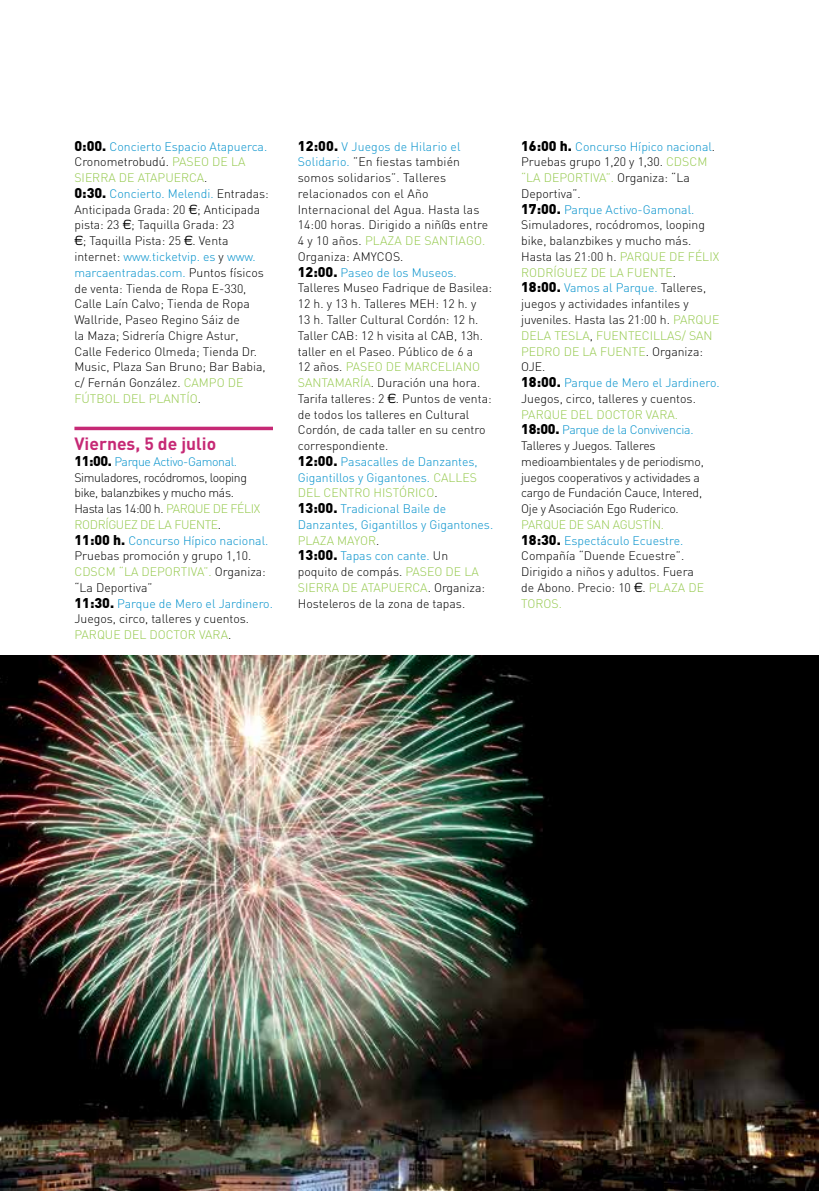
<style>
.page{position:relative;width:819px;height:1191px;background:#fff}
.page>*{position:absolute;margin:0;border:0;box-sizing:border-box;transform-origin:0 0}
.t1{font:700 17.5px "DIN";color:#c62975}
.t2{font:300 12.25px/15.8px "DIN";color:#000}
.t3{font:300 12.25px/15.8px "DIN";letter-spacing:-.02em;color:#000}
.s1{font-weight:900;font-size:14px}
.s2{color:#0090cb}
.s3{color:#95c94d}
.s4{font-family:"Eurostile LT";font-weight:400}
</style>
<div class="page">
<hr style="left:74px;top:427px;width:199px;height:3px;background:#c62975">
<img style="left:0;top:656px;width:819px;height:535px">
<p class="t2" style="left:74px;top:138px;width:196px"><span class="s1">0:00.</span> <span class="s2">Concierto Espacio Atapuerca.<br></span>Cronometrobudú. <span class="s3">PASEO DE LA<br>SIERRA DE ATAPUERCA</span>.<br><span class="s1">0:30.</span> <span class="s2">Concierto. Melendi.</span> Entradas:<br>Anticipada Grada: 20 <span class="s4">€</span>; Anticipada pista: 23 <span class="s4">€</span>; Taquilla Grada: 23<br><span class="s4">€</span>; Taquilla Pista: 25 <span class="s4">€</span>. Venta internet: <span class="s2">www.ticketvip. es</span> y <span class="s2">www. marcaentradas.com.</span> Puntos físicos de venta: Tienda de Ropa E-330,<br>Calle Laín Calvo; Tienda de Ropa<br>Wallride, Paseo Regino Sáiz de<br>la Maza; Sidrería Chigre Astur,<br>Calle Federico Olmeda; Tienda Dr.<br>Music, Plaza San Bruno; Bar Babia, c/ Fernán González. <span class="s3">CAMPO DE<br>FÚTBOL DEL PLANTÍO</span>.</p>
<h1 class="t1" style="left:74px;top:432px;width:143px">Viernes, 5 de julio</h1>
<p class="t2" style="left:74px;top:453px;width:200px"><span class="s1">11:00.</span> <span class="s2">Parque Activo-Gamonal.<br></span>Simuladores, rocódromos, looping bike, balanzbikes y mucho más.<br>Hasta las 14:00 h. <span class="s3">PARQUE DE FÉLIX<br>RODRÍGUEZ DE LA FUENTE</span>.<br><span class="s1">11:00 h.</span> <span class="s2">Concurso Hípico nacional.<br></span>Pruebas promoción y grupo 1,10.<br><span class="s3">CDSCM “LA DEPORTIVA”.</span> Organiza: “La Deportiva”<br><span class="s1">11:30.</span> <span class="s2">Parque de Mero el Jardinero.<br></span>Juegos, circo, talleres y cuentos.<br><span class="s3">PARQUE DEL DOCTOR VARA</span>.</p>
<p class="t2" style="left:298px;top:138px;width:197px"><span class="s1">12:00.</span> <span class="s2">V Juegos de Hilario el<br>Solidario.</span> ”En fiestas también somos solidarios”. Talleres relacionados con el Año<br>Internacional del Agua. Hasta las<br>14:00 horas. Dirigido a niñ@s entre<br>4 y 10 años. <span class="s3">PLAZA DE SANTIAGO.<br></span>Organiza: AMYCOS.<br><span class="s1">12:00.</span> <span class="s2">Paseo de los Museos.<br></span>Talleres Museo Fadrique de Basilea:<br>12 h. y 13 h. Talleres MEH: 12 h. y<br>13 h. Taller Cultural Cordón: 12 h.<br>Taller CAB: 12 h visita al CAB, 13h. taller en el Paseo. Público de 6 a<br>12 años. <span class="s3">PASEO DE MARCELIANO<br>SANTAMARÍA</span>. Duración una hora.<br>Tarifa talleres: 2 <span class="s4">€</span>. Puntos de venta: de todos los talleres en Cultural<br>Cordón, de cada taller en su centro correspondiente.<br><span class="s1">12:00.</span> <span class="s2">Pasacalles de Danzantes,<br>Gigantillos y Gigantones.</span> <span class="s3">CALLES<br>DEL CENTRO HISTÓRICO</span>.<br><span class="s1">13:00.</span> <span class="s2">Tradicional Baile de<br>Danzantes, Gigantillos y Gigantones.<br></span><span class="s3">PLAZA MAYOR</span>.<br><span class="s1">13:00.</span> <span class="s2">Tapas con cante.</span> Un<br>poquito de compás. <span class="s3">PASEO DE LA<br>SIERRA DE ATAPUERCA</span>. Organiza:<br>Hosteleros de la zona de tapas.</p>
<p class="t2" style="left:521px;top:138px;width:200px"><span class="s1">16:00 h.</span> <span class="s2">Concurso Hípico nacional</span>.<br>Pruebas grupo 1,20 y 1,30. <span class="s3">CDSCM “LA DEPORTIVA”.</span> Organiza: “La<br>Deportiva”.<br><span class="s1">17:00.</span> <span class="s2">Parque Activo-Gamonal.<br></span>Simuladores, rocódromos, looping bike, balanzbikes y mucho más.<br>Hasta las 21:00 h. <span class="s3">PARQUE DE FÉLIX<br>RODRÍGUEZ DE LA FUENTE</span>.<br><span class="s1">18:00.</span> <span class="s2">Vamos al Parque.</span> Talleres, juegos y actividades infantiles y juveniles. Hasta las 21:00 h. <span class="s3">PARQUE<br>DELA TESLA</span>, <span class="s3">FUENTECILLAS/ SAN<br>PEDRO DE LA FUENTE</span>. Organiza:<br>OJE.<br><span class="s1">18:00.</span> <span class="s2">Parque de Mero el Jardinero.<br></span>Juegos, circo, talleres y cuentos.</p>
<p class="t3" style="left:521px;top:406px;width:184px"><span class="s3">PARQUE DEL DOCTOR VARA.<br></span><span class="s1">18:00.</span> <span class="s2">Parque de la Convivencia.<br></span>Talleres y Juegos. Talleres medioambientales y de periodismo, juegos cooperativos y actividades a cargo de Fundación Cauce, Intered,<br>Oje y Asociación Ego Ruderico.</p>
<p class="t2" style="left:521px;top:516px;width:184px"><span class="s3">PARQUE DE SAN AGUSTÍN.<br></span><span class="s1">18:30.</span> <span class="s2">Espectáculo Ecuestre.<br></span>Compañía “Duende Ecuestre”.<br>Dirigido a niños y adultos. Fuera de Abono. Precio: 10 <span class="s4">€</span>. <span class="s3">PLAZA DE<br>TOROS.</span></p>
</div>
